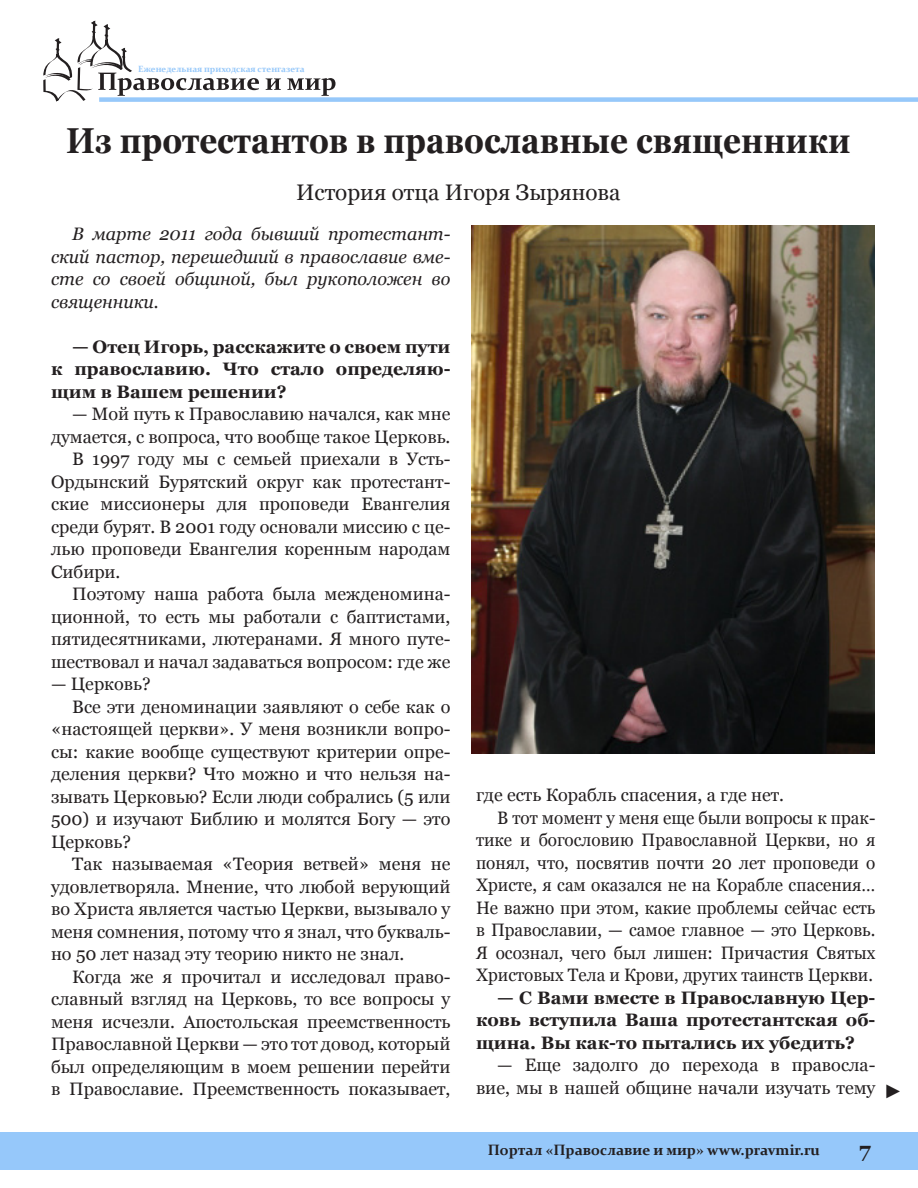
<style>
.page{position:relative;width:918px;height:1188px;background:#fff}
.page>*{position:absolute;margin:0;border:0;box-sizing:border-box;transform-origin:0 0}
.Zagolovok{font:700 36px "Georgia";color:#231f20;scale:.87 1}
.Author{font:22.5px "Georgia";color:#231f20}
.t1{font:700 21px "Georgia";color:#231f20}
.Text{font:19.5px "Arial";color:#231f20}
.Text-2{font:18px/22.5px "Georgia";color:#231f20;text-align:justify}
.Text-3{font:18px/22.5px "Georgia";color:#231f20;text-align:justify;scale:.95 1}
.Text-4{font:700 18px/22.5px "Georgia";color:#231f20;text-align:justify}
.Text-5{font:italic 18px/22.5px "Georgia";color:#231f20;text-align:justify}
.t2{font:700 15px "Constantia";color:#231f20}
.t3{font:700 9px "Constantia";color:#96c8fa}
</style>
<div class="page">
<svg style="left:43px;top:20px;width:216px;height:81px"></svg>
<svg style="left:266px;top:78px;width:15px;height:12px"></svg>
<svg style="left:287px;top:78px;width:49px;height:18px"></svg>
<div style="left:99px;top:97px;width:819px;height:5px;background:#96c8fa"></div>
<div style="left:0;top:1132px;width:918px;height:37px;background:#96c8fa"></div>
<img style="left:472px;top:225px;width:402px;height:528px">
<p class="t3" style="left:138px;top:63px;width:168px">Еженедельная приходская стенгазета</p>
<p class="Zagolovok" style="left:66px;top:120px;width:903px">Из протестантов в православные священники</p>
<p class="Author" style="left:296px;top:180px;width:326px">История отца Игоря Зырянова</p>
<p class="Text-5" style="left:51px;top:223px;width:401px;text-indent:21px">В марте 2011 года бывший протестант&shy;ский пастор, перешедший в православие вме&shy;сте со своей общиной, был рукоположен во священники.</p>
<p class="Text-4" style="left:51px;top:335px;width:401px;text-indent:21px">— Отец Игорь, расскажите о своем пути к православию. Что стало определяю&shy;щим в Вашем решении?</p>
<p class="Text-2" style="left:51px;top:403px;width:401px;text-align:right">— Мой путь к Православию начался, как мне думается, с вопроса, что вообще такое Церковь.</p>
<p class="Text-2" style="left:51px;top:448px;width:401px;text-indent:21px">В 1997 году мы с семьей приехали в Усть-Ордынский Бурятский округ как протестант&shy;ские миссионеры для проповеди Евангелия среди бурят. В 2001 году основали миссию с це&shy;лью проповеди Евангелия коренным народам Сибири.</p>
<p class="Text-2" style="left:51px;top:583px;width:401px;text-indent:21px">Поэтому наша работа была межденомина&shy;ционной, то есть мы работали с баптистами, пятидесятниками, лютеранами. Я много путе&shy;шествовал и начал задаваться вопросом: где же</p>
<p class="Text-2" style="left:51px;top:673px;width:101px">— Церковь?</p>
<p class="Text-2" style="left:51px;top:695px;width:401px;text-indent:21px">Все эти деноминации заявляют о себе как о «настоящей церкви». У меня возникли вопро&shy;сы: какие вообще существуют критерии опре&shy;деления церкви? Что можно и что нельзя на&shy;зывать Церковью? Если люди собрались (5 или 500) и изучают Библию и молятся Богу — это Церковь?</p>
<p class="Text-2" style="left:51px;top:853px;width:401px;text-indent:21px">Так называемая «Теория ветвей» меня не удовлетворяла. Мнение, что любой верующий во Христа является частью Церкви, вызывало у меня сомнения, потому что я знал, что букваль&shy;но 50 лет назад эту теорию никто не знал.</p>
<p class="Text-2" style="left:51px;top:965px;width:401px;text-indent:21px">Когда же я прочитал и исследовал право&shy;славный взгляд на Церковь, то все вопросы у меня исчезли. Апостольская преемственность Православной Церкви — это тот довод, который был определяющим в моем решении перейти в Православие. Преемственность показывает,</p>
<p class="Text-2" style="left:476px;top:784px;width:310px">где есть Корабль спасения, а где нет.</p>
<p class="Text-3" style="left:476px;top:806px;width:422px;text-indent:21px">В тот момент у меня еще были вопросы к прак&shy;тике и богословию Православной Церкви, но я понял, что, посвятив почти 20 лет проповеди о Христе, я сам оказался не на Корабле спасения… Не важно при этом, какие проблемы сейчас есть в Православии, — самое главное — это Церковь.<br>Я осознал, чего был лишен: Причастия Святых Христовых Тела и Крови, других таинств Церкви.</p>
<p class="Text-4" style="left:476px;top:986px;width:401px;text-indent:21px">— С Вами вместе в Православную Цер&shy;ковь вступила Ваша протестантская об&shy;щина. Вы как-то пытались их убедить?</p>
<p class="Text-2" style="left:476px;top:1054px;width:401px;text-align:right">— Еще задолго до перехода в правосла&shy;вие, мы в нашей общине начали изучать тему</p>
<p class="Text" style="left:884px;top:1078px;width:20px">►</p>
<p class="t2" style="left:488px;top:1139px;width:334px">Портал «Православие и мир» www.pravmir.ru</p>
<p class="t1" style="left:859px;top:1137px;width:13px">7</p>
</div>
